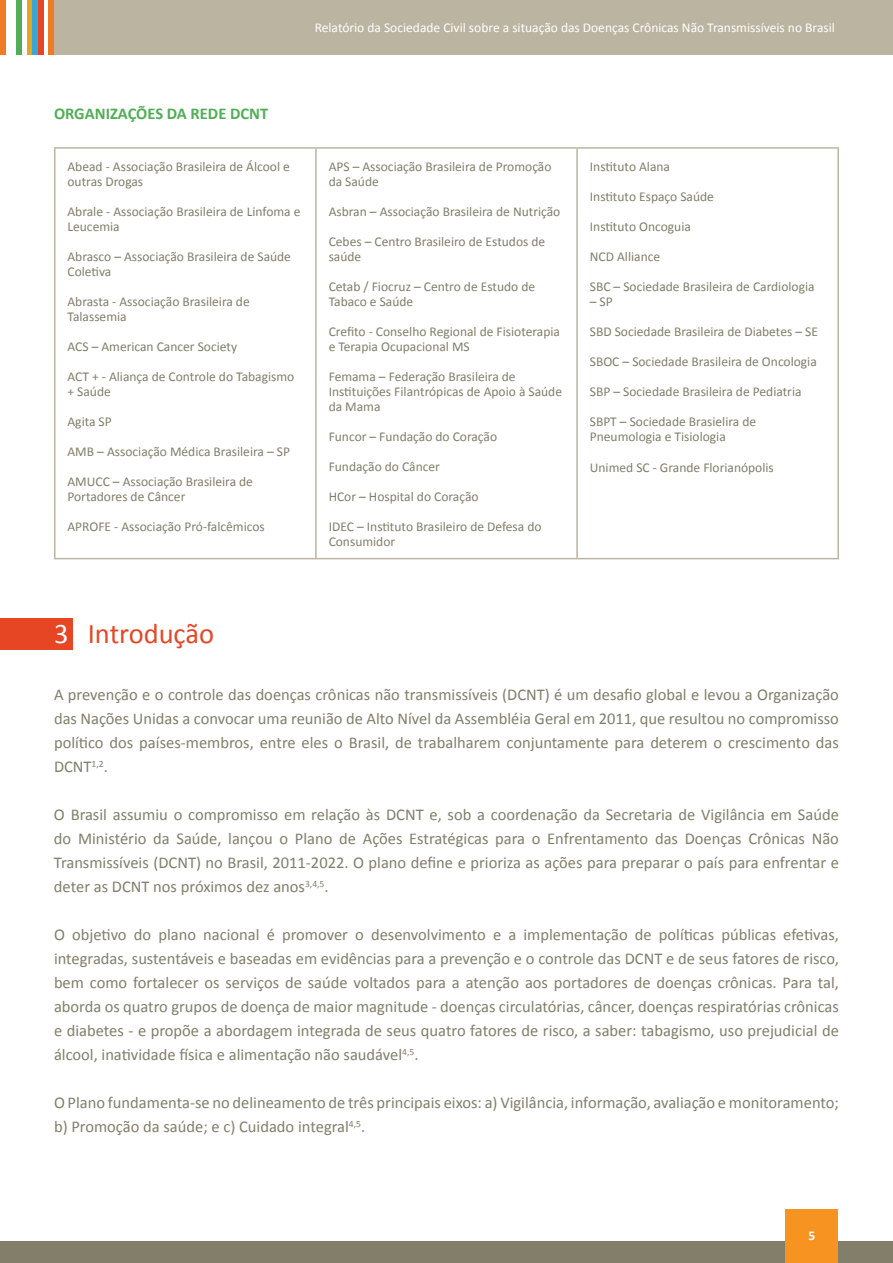
<style>
.page{position:relative;width:893px;height:1263px;background:#fff}
.page>*{position:absolute;margin:0;border:0;box-sizing:border-box;transform-origin:0 0}
.t1{font:28.5px "Calibri";color:#e64624}
.t2{font:16.5px/24px "Calibri";color:#827e6a;text-align:justify}
.t3{font:700 16.5px "Calibri";color:#51ae56}
.t4{font:13.5px/15px "Calibri";color:#827e6a}
.t5{font:13.5px "Calibri";color:#fff}
.t6{font:700 13.5px "Calibri";color:#fff}
.s1{color:#fff}
</style>
<div class="page">
<div style="left:54px;top:0;width:839px;height:55px;background:#bbb4a1"></div>
<div style="left:0;top:0;width:5px;height:55px;background:#ef7c25"></div>
<div style="left:27px;top:0;width:5px;height:55px;background:#e3a723"></div>
<div style="left:32px;top:0;width:6px;height:55px;background:#37a7d5"></div>
<div style="left:38px;top:0;width:5px;height:55px;background:#e64624"></div>
<div style="left:16px;top:0;width:6px;height:55px;background:#51ae56"></div>
<div style="left:49px;top:0;width:5px;height:55px;background:#ef7c25"></div>
<div style="left:0;top:1242px;width:893px;height:21px;background:#827e6a"></div>
<div style="left:786px;top:1209px;width:52px;height:54px;background:#f79320"></div>
<div style="left:0;top:619px;width:72px;height:31px;background:#e64624"></div>
<hr style="left:54px;top:147px;width:262px;height:2px;background:#bbb4a1">
<hr style="left:54px;top:149px;width:2px;height:409px;background:#bbb4a1">
<hr style="left:316px;top:147px;width:261px;height:2px;background:#bbb4a1">
<hr style="left:315px;top:149px;width:2px;height:409px;background:#bbb4a1">
<hr style="left:577px;top:147px;width:262px;height:2px;background:#bbb4a1">
<hr style="left:576px;top:149px;width:2px;height:409px;background:#bbb4a1">
<hr style="left:837px;top:149px;width:2px;height:409px;background:#bbb4a1">
<hr style="left:54px;top:558px;width:262px;height:1px;background:#bbb4a1">
<hr style="left:316px;top:558px;width:261px;height:1px;background:#bbb4a1">
<hr style="left:577px;top:558px;width:262px;height:1px;background:#bbb4a1">
<p class="t5" style="left:315px;top:18px;width:522px">Relatório da Sociedade Civil sobre a situação das Doenças Crônicas Não Transmissíveis no Brasil</p>
<p class="t3" style="left:54px;top:102px;width:216px">ORGANIZAÇÕES DA REDE DCNT</p>
<p class="t4" style="left:68px;top:158px;width:224px">Abead - Associação Brasileira de Álcool e outras Drogas</p>
<p class="t4" style="left:68px;top:203px;width:234px">Abrale - Associação Brasileira de Linfoma e<br>Leucemia</p>
<p class="t4" style="left:68px;top:248px;width:225px">Abrasco – Associação Brasileira de Saúde<br>Coletiva</p>
<p class="t4" style="left:68px;top:293px;width:184px">Abrasta - Associação Brasileira de<br>Talassemia</p>
<p class="t4" style="left:68px;top:338px;width:171px">ACS – American Cancer Society</p>
<p class="t4" style="left:68px;top:368px;width:228px">ACT + - Aliança de Controle do Tabagismo + Saúde</p>
<p class="t4" style="left:68px;top:413px;width:46px">Agita SP</p>
<p class="t4" style="left:68px;top:443px;width:224px">AMB – Associação Médica Brasileira – SP</p>
<p class="t4" style="left:68px;top:473px;width:187px">AMUCC – Associação Brasileira de<br>Portadores de Câncer</p>
<p class="t4" style="left:68px;top:518px;width:199px">APROFE - Associação Pró-falcêmicos</p>
<p class="t4" style="left:329px;top:158px;width:224px">APS – Associação Brasileira de Promoção da Saúde</p>
<p class="t4" style="left:329px;top:203px;width:233px">Asbran – Associação Brasileira de Nutrição</p>
<p class="t4" style="left:329px;top:233px;width:218px">Cebes – Centro Brasileiro de Estudos de saúde</p>
<p class="t4" style="left:329px;top:278px;width:208px">Cetab / Fiocruz – Centro de Estudo de<br>Tabaco e Saúde</p>
<p class="t4" style="left:329px;top:323px;width:233px">Crefito - Conselho Regional de Fisioterapia e Terapia Ocupacional MS</p>
<p class="t4" style="left:329px;top:368px;width:235px">Femama – Federação Brasileira de<br>Instituições Filantrópicas de Apoio à Saúde da Mama</p>
<p class="t4" style="left:329px;top:428px;width:170px">Funcor – Fundação do Coração</p>
<p class="t4" style="left:329px;top:458px;width:113px">Fundação do Câncer</p>
<p class="t4" style="left:329px;top:488px;width:151px">HCor – Hospital do Coração</p>
<p class="t4" style="left:329px;top:518px;width:214px">IDEC – Instituto Brasileiro de Defesa do<br>Consumidor</p>
<p class="t4" style="left:590px;top:158px;width:82px">Instituto Alana</p>
<p class="t4" style="left:590px;top:188px;width:126px">Instituto Espaço Saúde</p>
<p class="t4" style="left:590px;top:218px;width:103px">Instituto Oncoguia</p>
<p class="t4" style="left:590px;top:248px;width:72px">NCD Alliance</p>
<p class="t4" style="left:590px;top:278px;width:226px">SBC – Sociedade Brasileira de Cardiologia</p>
<p class="t4" style="left:590px;top:293px;width:24px">– SP</p>
<p class="t4" style="left:590px;top:323px;width:230px">SBD Sociedade Brasileira de Diabetes – SE</p>
<p class="t4" style="left:590px;top:353px;width:228px">SBOC – Sociedade Brasileira de Oncologia</p>
<p class="t4" style="left:590px;top:383px;width:213px">SBP – Sociedade Brasileira de Pediatria</p>
<p class="t4" style="left:590px;top:413px;width:168px">SBPT – Sociedade Brasielira de<br>Pneumologia e Tisiologia</p>
<p class="t4" style="left:590px;top:460px;width:186px">Unimed SC - Grande Florianópolis</p>
<h1 class="t1" style="left:54px;top:614px;width:162px"><span class="s1">3</span> Introdução</h1>
<p class="t2" style="left:54px;top:682px;width:786px">A prevenção e o controle das doenças crônicas não transmissíveis (DCNT) é um desafio global e levou a Organização das Nações Unidas a convocar uma reunião de Alto Nível da Assembléia Geral em 2011, que resultou no compromisso político dos países-membros, entre eles o Brasil, de trabalharem conjuntamente para deterem o crescimento das DCNT<sup>1,2</sup>.</p>
<p class="t2" style="left:54px;top:802px;width:786px">O Brasil assumiu o compromisso em relação às DCNT e, sob a coordenação da Secretaria de Vigilância em Saúde do Ministério da Saúde, lançou o Plano de Ações Estratégicas para o Enfrentamento das Doenças Crônicas Não Transmissíveis (DCNT) no Brasil, 2011-2022. O plano define e prioriza as ações para preparar o país para enfrentar e deter as DCNT nos próximos dez anos<sup>3,4,5</sup>.</p>
<p class="t2" style="left:54px;top:922px;width:786px">O objetivo do plano nacional é promover o desenvolvimento e a implementação de políticas públicas efetivas, integradas, sustentáveis e baseadas em evidências para a prevenção e o controle das DCNT e de seus fatores de risco, bem como fortalecer os serviços de saúde voltados para a atenção aos portadores de doenças crônicas. Para tal, aborda os quatro grupos de doença de maior magnitude - doenças circulatórias, câncer, doenças respiratórias crônicas e diabetes - e propõe a abordagem integrada de seus quatro fatores de risco, a saber: tabagismo, uso prejudicial de álcool, inatividade física e alimentação não saudável<sup>4,5</sup>.</p>
<p class="t2" style="left:54px;top:1090px;width:786px">O Plano fundamenta-se no delineamento de três principais eixos: a) Vigilância, informação, avaliação e monitoramento; b) Promoção da saúde; e c) Cuidado integral<sup>4,5</sup>.</p>
<p class="t6" style="left:808px;top:1226px;width:8px">5</p>
</div>
